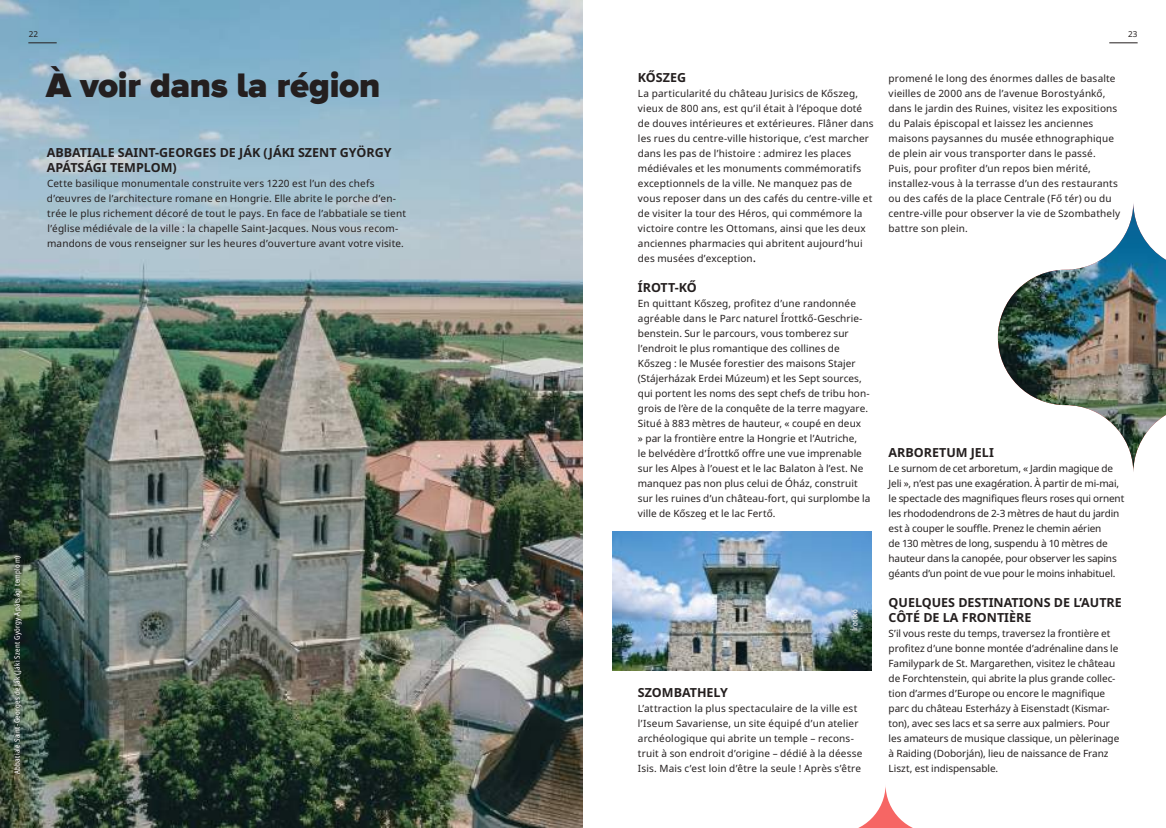
<style>
.page{position:relative;width:1166px;height:828px;background:#fff}
.page>*{position:absolute;margin:0;border:0;box-sizing:border-box;transform-origin:0 0}
.t1{font:900 35px "Wonder Unit Sans";letter-spacing:-.01em;color:#241f1f}
.t2{font:700 12.5px/15px "Noto Sans";color:#241f1f}
.t3{font:10px/15px "Noto Sans";letter-spacing:.01em;color:#241f1f}
.t4{font:10px/15px "Noto Sans";letter-spacing:-.015em;color:#241f1f}
.t5{font:8.12px "Noto Sans";color:#241f1f}
.t6{font:condensed 7.5px "Noto Sans";letter-spacing:.045em;color:#fff}
.s1{font-size:12.5px}
</style>
<div class="page">
<img style="left:0;top:0;width:583px;height:828px">
<svg style="left:858px;top:786px;width:55px;height:42px"></svg>
<img style="left:998px;top:204px;width:168px;height:268px">
<img style="left:612px;top:531px;width:260px;height:139px">
<div style="left:847px;top:606px;width:14px;height:29px;background:#241f1f;opacity:.75"></div>
<svg style="left:28px;top:43px;width:29px;height:1px"></svg>
<svg style="left:1109px;top:43px;width:28px;height:1px"></svg>
<div style="left:10px;top:552px;width:15px;height:226px;background:#241f1f;opacity:.75"></div>
<p class="t5" style="left:29px;top:28px;width:11px">22</p>
<p class="t5" style="left:1128px;top:28px;width:11px">23</p>
<h1 class="t1" style="left:46px;top:64px;width:336px">À voir dans la région</h1>
<p class="t2" style="left:47px;top:146px;width:346px">ABBATIALE SAINT-GEORGES DE JÁK (JÁKI SZENT GYÖRGY<br>APÁTSÁGI TEMPLOM)</p>
<p class="t3" style="left:47px;top:176px;width:361px">Cette basilique monumentale construite vers 1220 est l’un des chefs d’œuvres de l’architecture romane en Hongrie. Elle abrite le porche d’en&shy;trée le plus richement décoré de tout le pays. En face de l’abbatiale se tient l’église médiévale de la ville : la chapelle Saint-Jacques. Nous vous recom&shy;mandons de vous renseigner sur les heures d’ouverture avant votre visite.</p>
<p class="t6" style="left:12px;top:774px;width:220px;rotate:-90deg">Abbatiale Saint-Georges de Ják (Jáki Szent György Apátsági templom)</p>
<p class="t2" style="left:638px;top:71px;width:50px">KŐSZEG</p>
<p class="t3" style="left:638px;top:86px;width:237px">La particularité du château Jurisics de Kőszeg, vieux de 800 ans, est qu’il était à l’époque doté de douves intérieures et extérieures. Flâner dans les rues du centre-ville historique, c’est marcher dans les pas de l’histoire : admirez les places médiévales et les monuments commémoratifs exceptionnels de la ville. Ne manquez pas de vous reposer dans un des cafés du centre-ville et de visiter la tour des Héros, qui commémore la victoire contre les Ottomans, ainsi que les deux anciennes pharmacies qui abritent aujourd’hui des musées d’exception<span class="s1">.</span></p>
<p class="t2" style="left:638px;top:281px;width:60px">ÍROTT-KŐ</p>
<p class="t3" style="left:638px;top:296px;width:234px">En quittant Kőszeg, profitez d’une randonnée agréable dans le Parc naturel Írottkő-Geschrie&shy;benstein. Sur le parcours, vous tomberez sur l’endroit le plus romantique des collines de Kőszeg : le Musée forestier des maisons Stajer (Stájerházak Erdei Múzeum) et les Sept sources, qui portent les noms des sept chefs de tribu hon&shy;grois de l’ère de la conquête de la terre magyare.<br>Situé à 883 mètres de hauteur, « coupé en deux<br>» par la frontière entre la Hongrie et l’Autriche,<br>le belvédère d’Írottkő offre une vue imprenable sur les Alpes à l’ouest et le lac Balaton à l’est. Ne manquez pas non plus celui de Óház, construit sur les ruines d’un château-fort, qui surplombe la ville de Kőszeg et le lac Fertő.</p>
<p class="t6" style="left:849px;top:631px;width:23px;rotate:-90deg">Írottkő</p>
<p class="t2" style="left:638px;top:686px;width:92px">SZOMBATHELY</p>
<p class="t3" style="left:638px;top:701px;width:226px">L’attraction la plus spectaculaire de la ville est l’Iseum Savariense, un site équipé d’un atelier archéologique qui abrite un temple – recons&shy;truit à son endroit d’origine – dédié à la déesse Isis. Mais c’est loin d’être la seule ! Après s’être</p>
<p class="t3" style="left:888px;top:71px;width:233px">promené le long des énormes dalles de basalte vieilles de 2000 ans de l’avenue Borostyánkő, dans le jardin des Ruines, visitez les expositions du Palais épiscopal et laissez les anciennes maisons paysannes du musée ethnographique de plein air vous transporter dans le passé.<br>Puis, pour profiter d’un repos bien mérité, installez-vous à la terrasse d’un des restaurants ou des cafés de la place Centrale (Fő tér) ou du centre-ville pour observer la vie de Szombathely battre son plein.</p>
<p class="t2" style="left:888px;top:446px;width:107px">ARBORETUM JELI</p>
<p class="t4" style="left:888px;top:461px;width:237px">Le surnom de cet arboretum, « Jardin magique de Jeli », n’est pas une exagération. À partir de mi-mai, le spectacle des magnifiques fleurs roses qui ornent les rhododendrons de 2-3 mètres de haut du jardin est à couper le souffle. Prenez le chemin aérien<br>de 130 mètres de long, suspendu à 10 mètres de hauteur dans la canopée, pour observer les sapins géants d’un point de vue pour le moins inhabituel.</p>
<p class="t2" style="left:888px;top:596px;width:235px">QUELQUES DESTINATIONS DE L’AUTRE<br>CÔTÉ DE LA FRONTIÈRE</p>
<p class="t3" style="left:888px;top:626px;width:232px">S’il vous reste du temps, traversez la frontière et profitez d’une bonne montée d’adrénaline dans le Familypark de St. Margarethen, visitez le château de Forchtenstein, qui abrite la plus grande collec&shy;tion d’armes d’Europe ou encore le magnifique parc du château Esterházy à Eisenstadt (Kismar&shy;ton), avec ses lacs et sa serre aux palmiers. Pour les amateurs de musique classique, un pèlerinage à Raiding (Doborján), lieu de naissance de Franz Liszt, est indispensable.</p>
</div>
